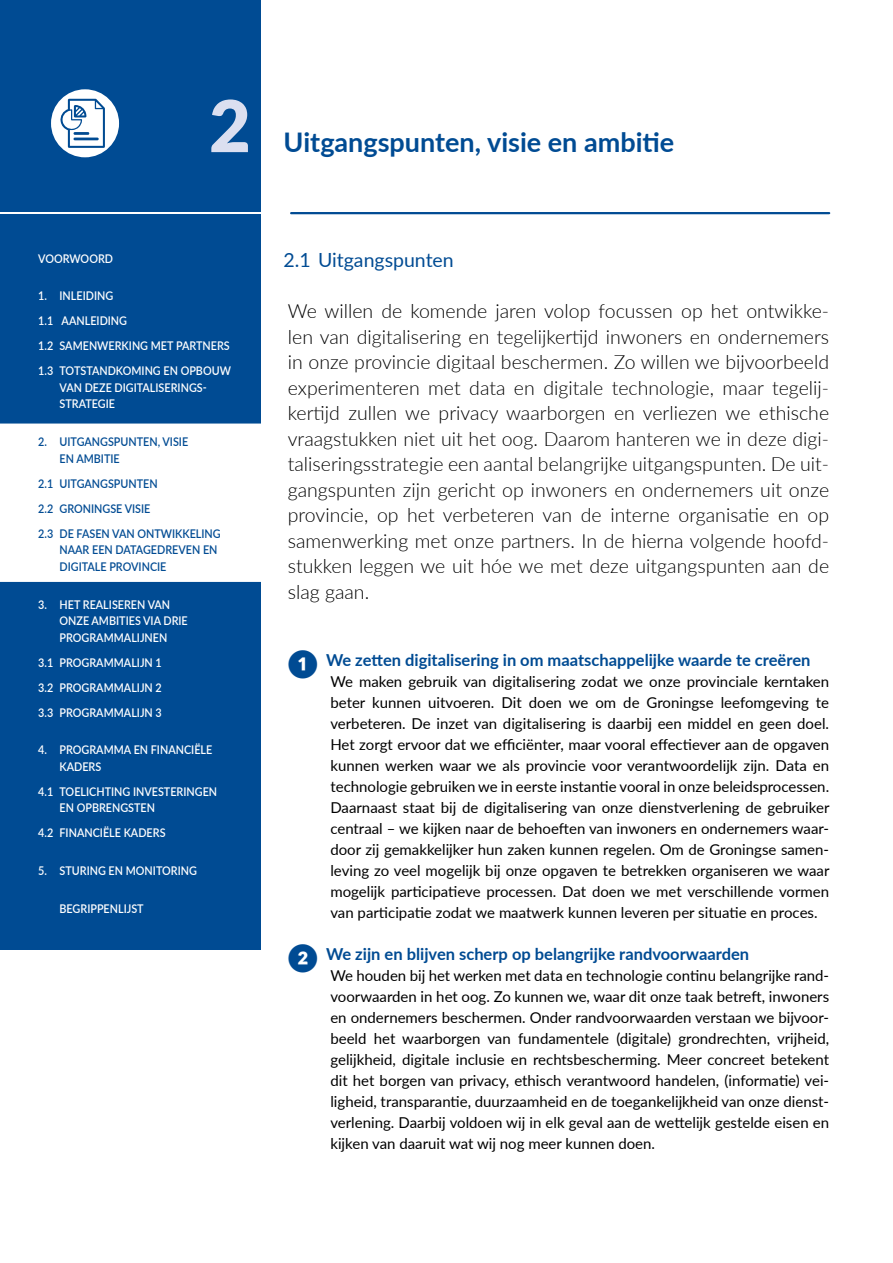
<style>
.page{position:relative;width:893px;height:1263px;background:#fff}
.page>*{position:absolute;margin:0;border:0;box-sizing:border-box;transform-origin:0 0}
.HOOFDSTUK{font:900 71.55px "Lato";color:#dbdff0}
.HOOFDSTUK-2{font:700 27px "Lato";color:#004b93}
.AANHEF{font:300 19.5px/25.5px "Lato";color:#000;text-align:justify}
._1_1{font:19.5px "Lato";color:#004b93}
._1_1_1{font:700 16.5px "Lato";color:#004b93}
.broodtekst{font:15px/21px "Lato";color:#000}
.t1{font:600 12px/25px "Lato";color:#fff;scale:.9 1}
.t2{font:600 12px/16.5px "Lato";color:#004b93;scale:.9 1}
.s1{font-size:27px}
</style>
<div class="page">
<div style="left:0;top:214px;width:261px;height:735px;background:#004b93"></div>
<div style="left:0;top:0;width:261px;height:212px;background:#004b93"></div>
<hr style="left:291px;top:212px;width:538px;height:2px;background:#004b93">
<div style="left:0;top:423px;width:261px;height:159px;background:#fff"></div>
<div style="left:51px;top:89px;width:68px;height:68px;background:#fff;border-radius:50%"></div>
<svg style="left:59px;top:97px;width:46px;height:52px"></svg>
<h1 class="HOOFDSTUK" style="left:209px;top:72px;width:43px">2</h1>
<h1 class="HOOFDSTUK-2" style="left:284px;top:122px;width:392px">Uitgangspunten, visie en ambitie</h1>
<p class="t1" style="left:38px;top:245px;width:85px">VOORWOORD</p>
<p class="t1" style="left:38px;top:283px;width:216px">1. INLEIDING<br>1.1 AANLEIDING<br>1.2 SAMENWERKING MET PARTNERS<br>1.3 TOTSTANDKOMING EN OPBOUW</p>
<p class="t1" style="left:60px;top:379px;width:165px;line-height:16.5px">VAN DEZE DIGITALISERINGS-<br>STRATEGIE</p>
<p class="t2" style="left:60px;top:433px;width:145px;text-indent:-21px">2. UITGANGSPUNTEN, VISIE<br>EN AMBITIE</p>
<p class="t2" style="left:38px;top:470px;width:204px;line-height:25px">2.1 UITGANGSPUNTEN<br>2.2 GRONINGSE VISIE<br>2.3 DE FASEN VAN ONTWIKKELING</p>
<p class="t2" style="left:60px;top:541px;width:177px">NAAR EEN DATAGEDREVEN EN<br>DIGITALE PROVINCIE</p>
<p class="t1" style="left:60px;top:595px;width:144px;line-height:16.5px;text-indent:-21px">3. HET REALISEREN VAN<br>ONZE AMBITIES VIA DRIE<br>PROGRAMMALIJNEN</p>
<p class="t1" style="left:38px;top:649px;width:139px;text-align:justify">3.1 PROGRAMMALIJN 1<br>3.2 PROGRAMMALIJN 2<br>3.3 PROGRAMMALIJN 3</p>
<p class="t1" style="left:60px;top:741px;width:171px;line-height:16.5px;text-indent:-21px">4. PROGRAMMA EN FINANCIËLE<br>KADERS</p>
<p class="t1" style="left:60px;top:783px;width:177px;line-height:16.5px;text-indent:-21px">4.1 TOELICHTING INVESTERINGEN<br>EN OPBRENGSTEN</p>
<p class="t1" style="left:38px;top:820px;width:143px">4.2 FINANCIËLE KADERS</p>
<p class="t1" style="left:38px;top:858px;width:178px">5. STURING EN MONITORING</p>
<p class="t1" style="left:60px;top:895px;width:95px">BEGRIPPENLIJST</p>
<h2 class="_1_1" style="left:284px;top:246px;width:172px">2.1 Uitgangspunten</h2>
<p class="AANHEF" style="left:288px;top:298px;width:543px">We willen de komende jaren volop focussen op het ontwikke&shy;len van digitalisering en tegelijkertijd inwoners en ondernemers in onze provincie digitaal beschermen. Zo willen we bijvoorbeeld experimenteren met data en digitale technologie, maar tegelij&shy;kertijd zullen we privacy waarborgen en verliezen we ethische vraagstukken niet uit het oog. Daarom hanteren we in deze digi&shy;taliseringsstrategie een aantal belangrijke uitgangspunten. De uit&shy;gangspunten zijn gericht op inwoners en ondernemers uit onze provincie, op het verbeteren van de interne organisatie en op samenwerking met onze partners. In de hierna volgende hoofd&shy;stukken leggen we uit hóe we met deze uitgangspunten aan de slag gaan.</p>
<h3 class="_1_1_1" style="left:288px;top:648px;width:524px"><span class="s1">❶</span> We zetten digitalisering in om maatschappelijke waarde te creëren</h3>
<p class="broodtekst" style="left:330px;top:670px;width:501px">We maken gebruik van digitalisering zodat we onze provinciale kerntaken beter kunnen uitvoeren. Dit doen we om de Groningse leefomgeving te verbeteren. De inzet van digitalisering is daarbij een middel en geen doel.<br>Het zorgt ervoor dat we efficiënter, maar vooral effectiever aan de opgaven kunnen werken waar we als provincie voor verantwoordelijk zijn. Data en technologie gebruiken we in eerste instantie vooral in onze beleidsprocessen.<br>Daarnaast staat bij de digitalisering van onze dienstverlening de gebruiker centraal – we kijken naar de behoeften van inwoners en ondernemers waar&shy;door zij gemakkelijker hun zaken kunnen regelen. Om de Groningse samen&shy;leving zo veel mogelijk bij onze opgaven te betrekken organiseren we waar mogelijk participatieve processen. Dat doen we met verschillende vormen van participatie zodat we maatwerk kunnen leveren per situatie en proces.</p>
<h3 class="_1_1_1" style="left:288px;top:942px;width:463px"><span class="s1">❷</span> We zijn en blijven scherp op belangrijke randvoorwaarden</h3>
<p class="broodtekst" style="left:330px;top:964px;width:500px;text-align:justify">We houden bij het werken met data en technologie continu belangrijke rand&shy;voorwaarden in het oog. Zo kunnen we, waar dit onze taak betreft, inwoners en ondernemers beschermen. Onder randvoorwaarden verstaan we bijvoor&shy;beeld het waarborgen van fundamentele (digitale) grondrechten, vrijheid, gelijkheid, digitale inclusie en rechtsbescherming. Meer concreet betekent dit het borgen van privacy, ethisch verantwoord handelen, (informatie) vei&shy;ligheid, transparantie, duurzaamheid en de toegankelijkheid van onze dienst&shy;verlening. Daarbij voldoen wij in elk geval aan de wettelijk gestelde eisen en kijken van daaruit wat wij nog meer kunnen doen.</p>
</div>
